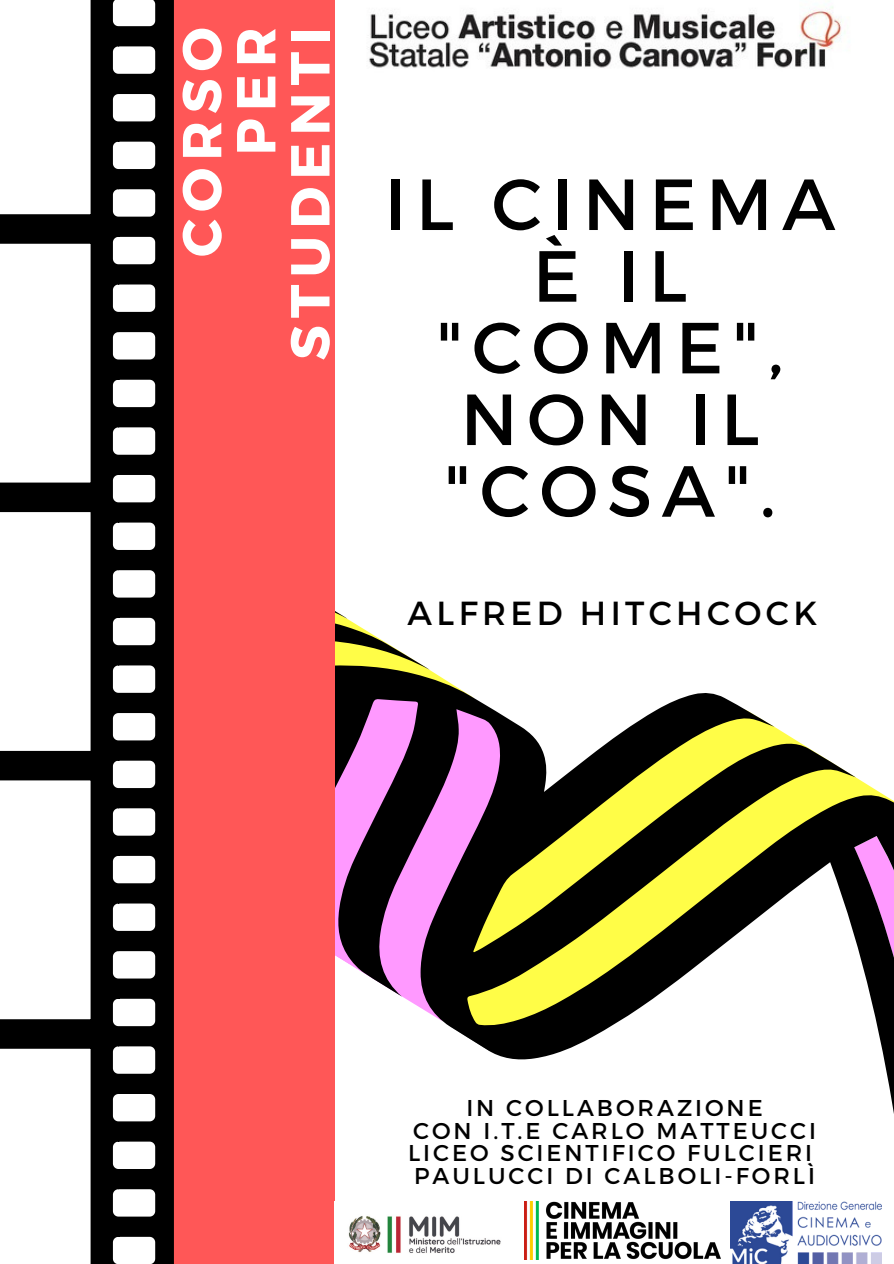
<style>
.page{position:relative;width:894px;height:1264px;background:#fff}
.page>*{position:absolute;margin:0;border:0;box-sizing:border-box;transform-origin:0 0}
.t1{font:72.15px/71.7px "Montserrat";letter-spacing:.13em;color:#000;text-align:center}
.t2{font:700 54.75px/54px "Montserrat";letter-spacing:.13em;color:#fff;text-align:right}
.t3{font:33.3px "Montserrat";letter-spacing:.13em;color:#000}
.t4{font:22.95px "Montserrat";letter-spacing:.13em;color:#000}
</style>
<div class="page">
<svg style="left:334px;top:457px;width:559px;height:802px"></svg>
<div style="left:0;top:0;width:334px;height:1263px;background:#ff5757"></div>
<div style="left:0;top:0;width:174px;height:1263px;background:#000"></div>
<div style="left:0;top:0;width:93px;height:217px;background:#fff"></div>
<div style="left:0;top:241px;width:93px;height:244px;background:#fff"></div>
<div style="left:0;top:509px;width:93px;height:244px;background:#fff"></div>
<div style="left:0;top:778px;width:93px;height:243px;background:#fff"></div>
<div style="left:0;top:1046px;width:93px;height:217px;background:#fff"></div>
<svg style="left:109px;top:0;width:50px;height:30px"></svg>
<svg style="left:109px;top:42px;width:50px;height:36px;background:#a0a0a0"></svg>
<svg style="left:109px;top:90px;width:50px;height:35px;background:#a4a4a4"></svg>
<svg style="left:109px;top:137px;width:50px;height:36px;background:#a0a0a0"></svg>
<svg style="left:109px;top:185px;width:50px;height:36px;background:#a0a0a0"></svg>
<svg style="left:109px;top:233px;width:50px;height:35px;background:#a4a4a4"></svg>
<svg style="left:109px;top:280px;width:50px;height:36px;background:#a0a0a0"></svg>
<svg style="left:109px;top:328px;width:50px;height:35px;background:#a4a4a4"></svg>
<svg style="left:109px;top:375px;width:50px;height:36px;background:#a0a0a0"></svg>
<svg style="left:109px;top:423px;width:50px;height:36px;background:#a0a0a0"></svg>
<svg style="left:109px;top:471px;width:50px;height:35px;background:#a4a4a4"></svg>
<svg style="left:109px;top:518px;width:50px;height:36px;background:#a0a0a0"></svg>
<svg style="left:109px;top:566px;width:50px;height:35px;background:#a4a4a4"></svg>
<svg style="left:109px;top:613px;width:50px;height:36px;background:#a0a0a0"></svg>
<svg style="left:109px;top:661px;width:50px;height:36px;background:#a0a0a0"></svg>
<svg style="left:109px;top:709px;width:50px;height:35px;background:#a4a4a4"></svg>
<svg style="left:109px;top:756px;width:50px;height:36px;background:#a0a0a0"></svg>
<svg style="left:109px;top:804px;width:50px;height:35px;background:#a4a4a4"></svg>
<svg style="left:109px;top:851px;width:50px;height:36px;background:#a0a0a0"></svg>
<svg style="left:109px;top:899px;width:50px;height:36px;background:#a0a0a0"></svg>
<svg style="left:109px;top:947px;width:50px;height:35px;background:#a4a4a4"></svg>
<svg style="left:109px;top:994px;width:50px;height:36px;background:#a0a0a0"></svg>
<svg style="left:109px;top:1042px;width:50px;height:35px;background:#a4a4a4"></svg>
<svg style="left:109px;top:1089px;width:50px;height:36px;background:#a0a0a0"></svg>
<svg style="left:109px;top:1137px;width:50px;height:36px;background:#a0a0a0"></svg>
<svg style="left:109px;top:1185px;width:50px;height:35px;background:#a4a4a4"></svg>
<svg style="left:109px;top:1232px;width:50px;height:31px;background:#b2b2b2"></svg>
<img style="left:335px;top:1200px;width:180px;height:59px">
<img style="left:730px;top:1200px;width:151px;height:62px">
<img style="left:524px;top:1200px;width:196px;height:59px">
<img style="left:368px;top:6px;width:474px;height:62px">
<p class="t2" style="left:172px;top:360px;width:335px;rotate:-90deg">CORSO<br>PER<br>STUDENTI</p>
<p class="t1" style="left:384px;top:165px;width:452px">IL CINEMA</p>
<p class="t1" style="left:436px;top:236px;width:348px">È IL "COME",<br>NON IL "COSA".</p>
<p class="t3" style="left:407px;top:591px;width:411px">ALFRED HITCHCOCK</p>
<p class="t4" style="left:466px;top:1092px;width:298px">IN COLLABORAZIONE</p>
<p class="t4" style="left:413px;top:1115px;width:404px">CON I.T.E CARLO MATTEUCCI</p>
<p class="t4" style="left:408px;top:1138px;width:405px">LICEO SCIENTIFICO FULCIERI</p>
<p class="t4" style="left:414px;top:1160px;width:402px">PAULUCCI DI CALBOLI-FORLÌ</p>
</div>
